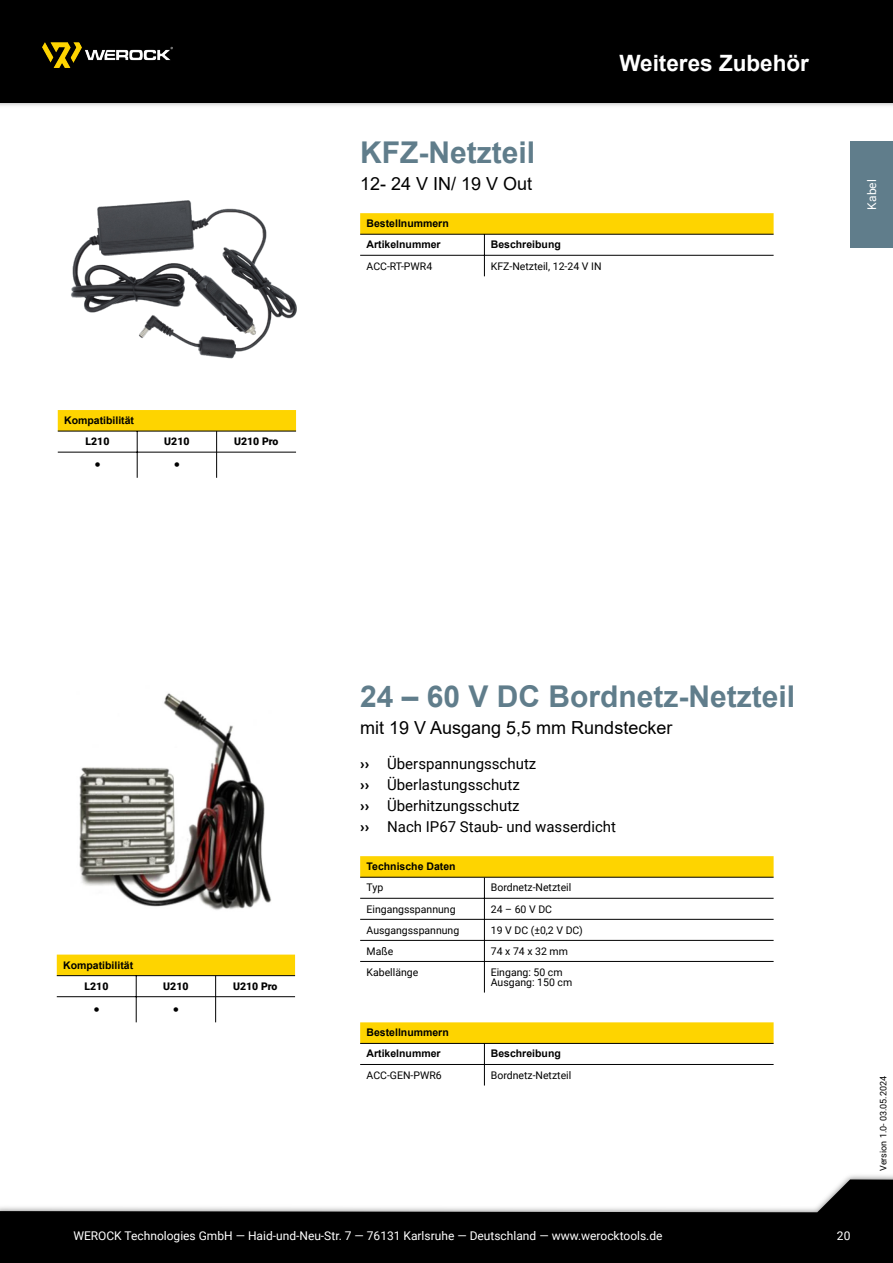
<style>
.page{position:relative;width:893px;height:1263px;background:#fff}
.page>*{position:absolute;margin:0;border:0;box-sizing:border-box;transform-origin:0 0}
.t1{font:700 30px "Arial";color:#607d8b}
.t2{font:700 22.5px "Arial";color:#fff}
.t3{font:18px "Arial";color:#000}
.t4{font:15px/21px "Roboto";color:#000}
.t5{font:12px "Roboto";color:#fff}
.t6{font:10.5px/10.5px "Roboto";color:#000}
.t7{font:700 10.5px/21px "Arial";color:#000}
.t8{font:900 10.5px "Roboto";color:#000}
.t9{font:10.5px "Roboto";letter-spacing:.245em;color:#000}
.t10{font:9px "Roboto";color:#000}
.s1{font-weight:900}
</style>
<div class="page">
<svg style="left:0;top:1179px;width:893px;height:84px;fill:#000"></svg>
<img style="left:0;top:102px;width:893px;height:4px">
<div style="left:0;top:0;width:893px;height:102px;background:#000"></div>
<div style="left:850px;top:141px;width:43px;height:107px;background:#607d8b"></div>
<img style="left:71px;top:200px;width:226px;height:159px">
<img style="left:79px;top:693px;width:193px;height:217px">
<img style="left:43px;top:43px;width:130px;height:24px">
<div style="left:360px;top:213px;width:414px;height:21px;background:#fed400"></div>
<hr style="left:484px;top:234px;width:1px;height:42px;background:#000">
<hr style="left:360px;top:234px;width:414px;height:1px;background:#000">
<hr style="left:360px;top:255px;width:414px;height:1px;background:#000">
<div style="left:58px;top:410px;width:238px;height:21px;background:#fed400"></div>
<hr style="left:216px;top:431px;width:1px;height:47px;background:#000">
<hr style="left:137px;top:431px;width:1px;height:47px;background:#000">
<hr style="left:58px;top:431px;width:238px;height:1px;background:#000">
<hr style="left:58px;top:452px;width:238px;height:1px;background:#000">
<div style="left:360px;top:1022px;width:414px;height:21px;background:#fed400"></div>
<hr style="left:484px;top:1043px;width:1px;height:42px;background:#000">
<hr style="left:360px;top:1043px;width:414px;height:1px;background:#000">
<hr style="left:360px;top:1064px;width:414px;height:1px;background:#000">
<div style="left:57px;top:954px;width:238px;height:22px;background:#fed400"></div>
<hr style="left:215px;top:976px;width:1px;height:46px;background:#000">
<hr style="left:136px;top:976px;width:1px;height:46px;background:#000">
<hr style="left:57px;top:975px;width:238px;height:1px;background:#000">
<hr style="left:57px;top:996px;width:238px;height:1px;background:#000">
<div style="left:360px;top:856px;width:414px;height:21px;background:#fed400"></div>
<hr style="left:484px;top:877px;width:1px;height:115px;background:#000">
<hr style="left:360px;top:898px;width:414px;height:1px;background:#000">
<hr style="left:360px;top:919px;width:414px;height:1px;background:#000">
<hr style="left:360px;top:940px;width:414px;height:1px;background:#000">
<hr style="left:360px;top:961px;width:414px;height:1px;background:#000">
<hr style="left:360px;top:877px;width:414px;height:1px;background:#000">
<p class="t7" style="left:64px;top:411px;width:71px">Kompatibilität</p>
<p class="t8" style="left:86px;top:437px;width:25px">L210</p>
<p class="t8" style="left:164px;top:437px;width:27px">U210</p>
<p class="t8" style="left:234px;top:437px;width:46px">U210 Pro</p>
<h3 class="t3" style="left:94px;top:458px;width:8px">•</h3>
<h3 class="t3" style="left:174px;top:458px;width:8px">•</h3>
<h2 class="t2" style="left:619px;top:54px;width:191px">Weiteres Zubehör</h2>
<h1 class="t1" style="left:360px;top:141px;width:177px">KFZ-Netzteil</h1>
<h3 class="t3" style="left:360px;top:177px;width:174px">12- 24 V IN/ 19 V Out</h3>
<p class="t7" style="left:367px;top:214px;width:84px">Bestellnummern<br>Artikelnummer</p>
<p class="t7" style="left:491px;top:235px;width:72px">Beschreibung</p>
<p class="t6" style="left:367px;top:262px;width:67px">ACC-RT-PWR4</p>
<p class="t6" style="left:491px;top:262px;width:112px">KFZ-Netzteil, 12-24 V IN</p>
<p class="t5" style="left:867px;top:210px;width:32px;rotate:-90deg">Kabel</p>
<h1 class="t1" style="left:360px;top:685px;width:437px">24 – 60 V DC Bordnetz-Netzteil</h1>
<h3 class="t3" style="left:360px;top:721px;width:314px">mit 19 V Ausgang 5,5 mm Rundstecker</h3>
<p class="t7" style="left:63px;top:955px;width:71px">Kompatibilität</p>
<p class="t8" style="left:85px;top:982px;width:25px">L210</p>
<p class="t8" style="left:163px;top:982px;width:27px">U210</p>
<p class="t8" style="left:233px;top:982px;width:46px">U210 Pro</p>
<h3 class="t3" style="left:93px;top:1003px;width:8px">•</h3>
<h3 class="t3" style="left:173px;top:1003px;width:8px">•</h3>
<h3 class="t4" style="left:360px;top:755px;width:257px"><span class="s1">››</span> Überspannungsschutz<br><span class="s1">››</span> Überlastungsschutz<br><span class="s1">››</span> Überhitzungsschutz<br><span class="s1">››</span> Nach IP67 Staub- und wasserdicht</h3>
<p class="t7" style="left:367px;top:857px;width:91px">Technische Daten</p>
<p class="t6" style="left:367px;top:884px;width:18px">Typ</p>
<p class="t6" style="left:491px;top:883px;width:82px">Bordnetz-Netzteil</p>
<p class="t6" style="left:367px;top:905px;width:91px">Eingangsspannung</p>
<p class="t6" style="left:491px;top:905px;width:63px">24–60VDC</p>
<p class="t6" style="left:367px;top:926px;width:94px">Ausgangsspannung</p>
<p class="t6" style="left:491px;top:926px;width:94px">19 V DC (±0,2 V DC)</p>
<p class="t6" style="left:367px;top:947px;width:28px">Maße</p>
<p class="t9" style="left:491px;top:947px;width:79px">74x74x32mm</p>
<p class="t6" style="left:367px;top:968px;width:53px">Kabellänge</p>
<p class="t6" style="left:491px;top:968px;width:83px">Eingang: 50 cm<br>Ausgang: 150 cm</p>
<p class="t7" style="left:367px;top:1023px;width:84px">Bestellnummern<br>Artikelnummer</p>
<p class="t7" style="left:491px;top:1044px;width:72px">Beschreibung</p>
<p class="t6" style="left:367px;top:1071px;width:77px">ACC-GEN-PWR6</p>
<p class="t6" style="left:491px;top:1071px;width:82px">Bordnetz-Netzteil</p>
<p class="t5" style="left:73px;top:1231px;width:591px">WEROCK Technologies GmbH — Haid-und-Neu-Str. 7 — 76131 Karlsruhe — Deutschland — www.werocktools.de</p>
<p class="t5" style="left:837px;top:1231px;width:15px">20</p>
<p class="t10" style="left:880px;top:1171px;width:96px;rotate:-90deg">Version 1.0- 03.05.2024</p>
</div>
